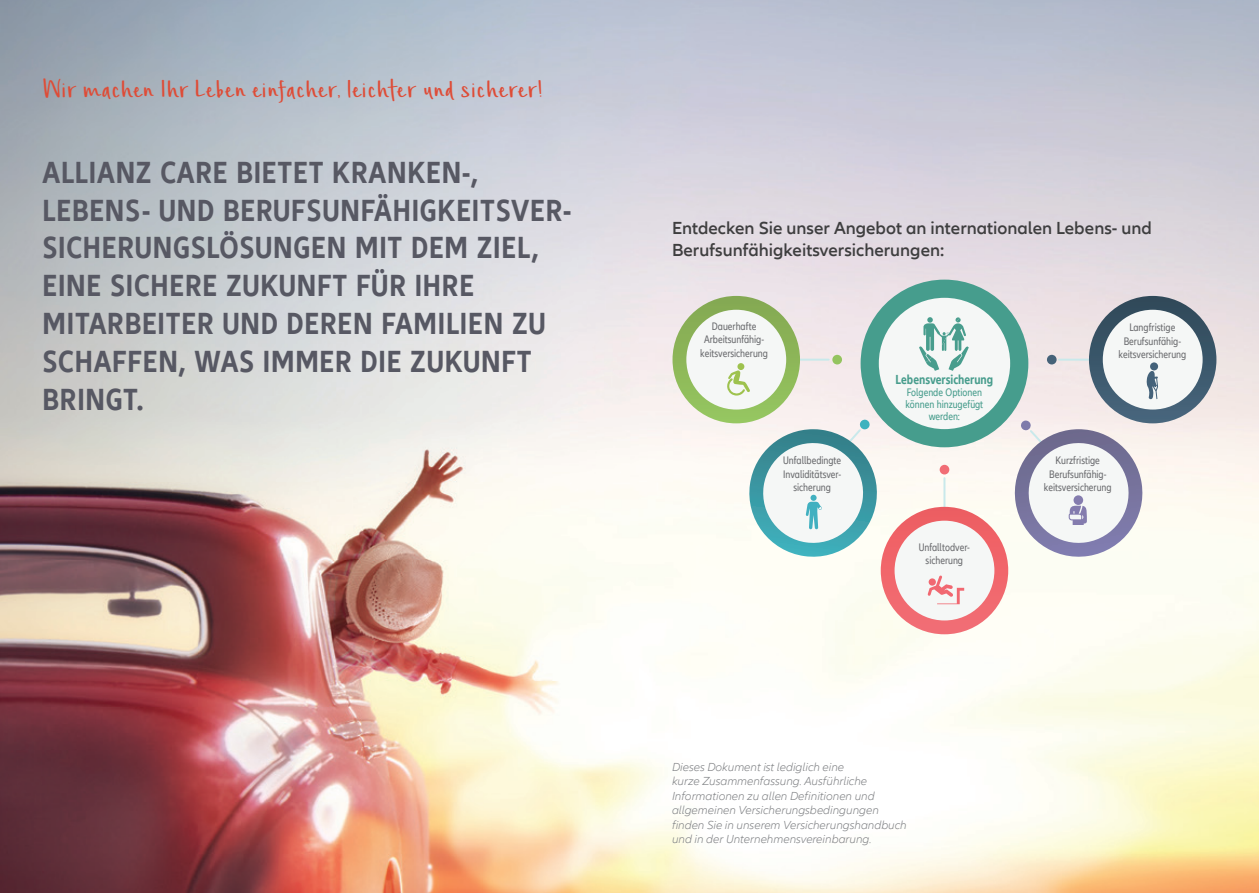
<style>
.page{position:relative;width:1259px;height:893px;background:#fff}
.page>*{position:absolute;margin:0;border:0;box-sizing:border-box;transform-origin:0 0}
.t1{font:36px "Simple Joys";letter-spacing:-.01em;color:#de4c37}
.t2{font:700 condensed 31.5px/37.8px "Allianz Neo";letter-spacing:.025em;color:#575863}
.t3{font:600 18px/21.6px "Allianz Neo";color:#3e3e3f}
.t4{font:700 condensed 13.5px "Allianz Neo";color:#489d8d}
.t5{font:italic 300 12px/14.4px "Allianz Neo";color:#808285}
.t6{font:condensed 11.25px/13.5px "Allianz Neo";color:#6c6d70;text-align:center}
.t7{font:condensed 11.25px/12px "Allianz Neo";color:#489d8d;text-align:center}
</style>
<div class="page">
<img style="left:0;top:0;width:1259px;height:893px">
<hr style="left:1059px;top:359px;width:60px;height:2px;background:#c9e9eb">
<div style="left:1047px;top:355px;width:9px;height:9px;background:#456279;border-radius:50%"></div>
<svg style="left:1020px;top:420px;width:11px;height:11px"></svg>
<hr style="left:943px;top:478px;width:2px;height:49px;background:#c9e9eb">
<div style="left:939px;top:465px;width:10px;height:9px;background:#f16d75;border-radius:50%"></div>
<svg style="left:859px;top:419px;width:11px;height:11px"></svg>
<hr style="left:768px;top:359px;width:60px;height:2px;background:#c9e9eb">
<div style="left:832px;top:355px;width:10px;height:9px;background:#94c45f;border-radius:50%"></div>
<svg style="left:1089px;top:296px;width:127px;height:127px;background:#3e596c"></svg>
<div style="left:1102px;top:310px;width:100px;height:100px;background:#f5f7f6;border-radius:50%"></div>
<svg style="left:880px;top:507px;width:128px;height:127px;background:#ef6a6f"></svg>
<div style="left:894px;top:521px;width:100px;height:99px;background:#f5f7f6;border-radius:50%"></div>
<svg style="left:672px;top:296px;width:128px;height:127px;background:#8eb75c"></svg>
<div style="left:686px;top:310px;width:100px;height:100px;background:#f5f7f6;border-radius:50%"></div>
<div style="left:860px;top:280px;width:168px;height:167px;background:#469d8d;border-radius:50%"></div>
<div style="left:879px;top:298px;width:131px;height:131px;background:#f5f7f6;border-radius:50%"></div>
<svg style="left:919px;top:317px;width:49px;height:54px"></svg>
<svg style="left:927px;top:575px;width:37px;height:29px"></svg>
<svg style="left:745px;top:427px;width:136px;height:134px"></svg>
<div style="left:1150px;top:362px;width:8px;height:8px;background:#44627a;border-radius:50%"></div>
<svg style="left:1146px;top:371px;width:12px;height:28px"></svg>
<div style="left:737px;top:363px;width:7px;height:7px;background:#9ec24e;border-radius:50%"></div>
<svg style="left:727px;top:370px;width:23px;height:26px"></svg>
<svg style="left:1010px;top:428px;width:137px;height:133px"></svg>
<div style="left:1073px;top:495px;width:10px;height:10px;background:#847cae;border-radius:50%"></div>
<h1 class="t1" style="left:43px;top:74px;width:501px">Wir machen Ihr Leben einfacher, leichter und sicherer!</h1>
<h2 class="t2" style="left:43px;top:154px;width:530px">ALLIANZ CARE BIETET KRANKEN-,<br>LEBENS- UND BERUFSUNFÄHIGKEITSVER-<br>SICHERUNGSLÖSUNGEN MIT DEM ZIEL,<br>EINE SICHERE ZUKUNFT FÜR IHRE<br>MITARBEITER UND DEREN FAMILIEN ZU<br>SCHAFFEN, WAS IMMER DIE ZUKUNFT<br>BRINGT.</h2>
<h3 class="t3" style="left:672px;top:218px;width:481px">Entdecken Sie unser Angebot an internationalen Lebens- und<br>Berufsunfähigkeitsversicherungen:</h3>
<p class="t6" style="left:700px;top:320px;width:69px">Dauerhafte<br>Arbeitsunfähig&shy;keitsversicherung</p>
<p class="t6" style="left:783px;top:454px;width:60px">Unfallbedingte<br>Invaliditätsver&shy;sicherung</p>
<p class="t4" style="left:895px;top:371px;width:99px">Lebensversicherung</p>
<p class="t7" style="left:905px;top:386px;width:79px">Folgende Optionen können hinzugefügt werden:</p>
<p class="t6" style="left:918px;top:541px;width:53px">Unfalltodver&shy;sicherung</p>
<p class="t6" style="left:1118px;top:321px;width:69px">Langfristige<br>Berufsunfähig&shy;keitsversicherung</p>
<p class="t6" style="left:1044px;top:454px;width:69px">Kurzfristige<br>Berufsunfähig&shy;keitsversicherung</p>
<p class="t5" style="left:672px;top:760px;width:236px">Dieses Dokument ist lediglich eine<br>kurze Zusammenfassung. Ausführliche Informationen zu allen Definitionen und allgemeinen Versicherungsbedingungen finden Sie in unserem Versicherungshandbuch und in der Unternehmensvereinbarung.</p>
</div>
